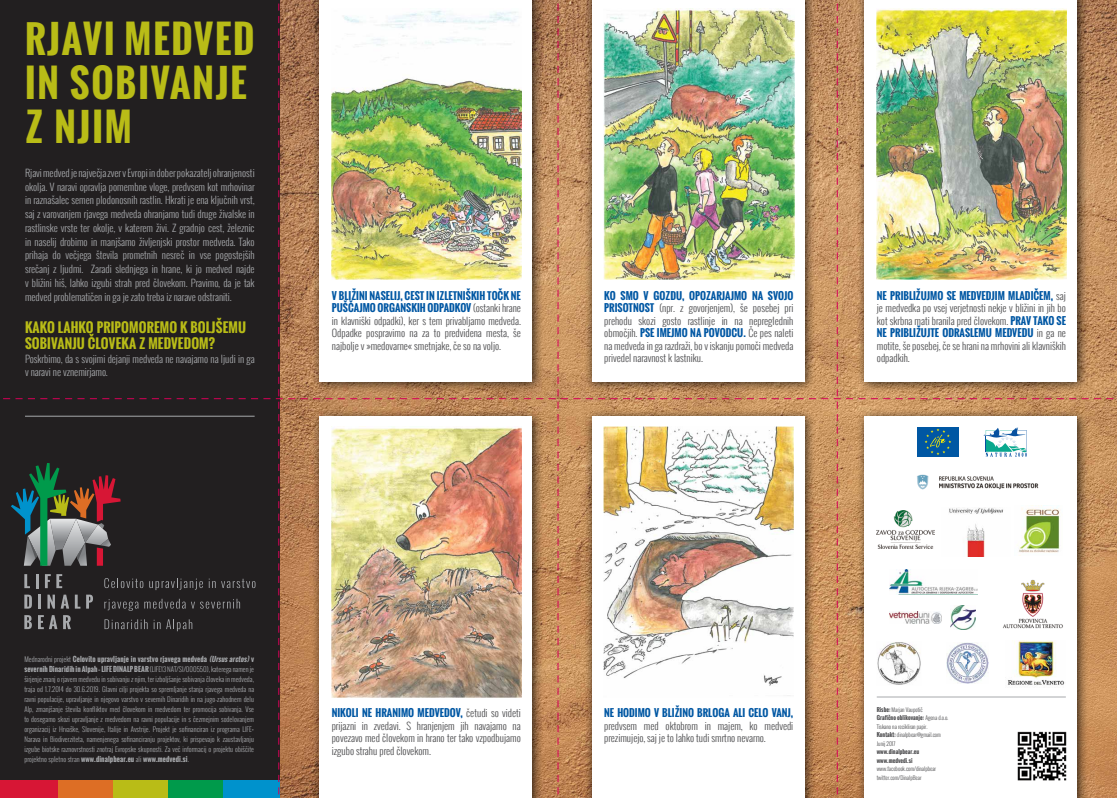
<style>
.page{position:relative;width:1117px;height:798px;background:#fff}
.page>*{position:absolute;margin:0;border:0;box-sizing:border-box;transform-origin:0 0}
.t1{font:700 37.5px/43.8px "Oswald";letter-spacing:.05em;color:#b9bc17}
.t2{font:700 13.12px/16.2px "Oswald";letter-spacing:.01em;color:#b9bc17}
.t3{font:300 10px/12.5px "Oswald";color:#4d4d4f;text-align:justify}
.t4{font:300 10px/13.8px "Oswald";color:#a7a9ac;text-align:justify}
.t5{font:700 10px "Oswald";color:#0057a3}
.t6{font:300 6.88px/10px "Oswald";letter-spacing:.01em;color:#a7a9ac;text-align:justify}
.t7{font:300 5.62px/8.4px "Oswald";color:#4d4d4f}
.t8{font:700 5.62px/8.4px "Oswald";color:#4d4d4f}
.s1{font-weight:700;color:#0057a3}
.s2{font-weight:700}
.s3{font-weight:700;font-style:italic}
</style>
<div class="page">
<img style="left:0;top:0;width:1116px;height:797px">
<h1 class="t1" style="left:25px;top:17px;width:231px">RJAVI MEDVED<br>IN SOBIVANJE<br>Z NJIM</h1>
<p class="t4" style="left:25px;top:166px;width:231px">Rjavi medved je največja zver v Evropi in dober pokazatelj ohranjenosti okolja. V naravi opravlja pomembne vloge, predvsem kot mrhovinar in raznašalec semen plodonosnih rastlin. Hkrati je ena ključnih vrst, saj z varovanjem rjavega medveda ohranjamo tudi druge živalske in rastlinske vrste ter okolje, v katerem živi. Z gradnjo cest, železnic in naselij drobimo in manjšamo življenjski prostor medveda. Tako prihaja do večjega števila prometnih nesreč in vse pogostejših srečanj z ljudmi. Zaradi slednjega in hrane, ki jo medved najde v bližini hiš, lahko izgubi strah pred človekom. Pravimo, da je tak medved problematičen in ga je zato treba iz narave odstraniti.</p>
<h2 class="t2" style="left:25px;top:319px;width:223px">KAKO LAHKO PRIPOMOREMO K BOLJŠEMU<br>SOBIVANJU ČLOVEKA Z MEDVEDOM?</h2>
<p class="t4" style="left:25px;top:351px;width:231px">Poskrbimo, da s svojimi dejanji medveda ne navajamo na ljudi in ga v naravi ne vznemirjamo.</p>
<p class="t3" style="left:332px;top:289px;width:190px"><span class="s1">V BLIŽINI NASELIJ, CEST IN IZLETNIŠKIH TOČK NE PUŠČAJMO ORGANSKIH ODPADKOV</span> (ostanki hrane in klavniški odpadki), ker s tem privabljamo medveda.<br>Odpadke pospravimo na za to predvidena mesta, še najbolje v »medovarne« smetnjake, če so na voljo.</p>
<p class="t3" style="left:876px;top:289px;width:190px"><span class="s1">NE PRIBLIŽUJMO SE MEDVEDJIM MLADIČEM,</span> saj je medvedka po vsej verjetnosti nekje v bližini in jih bo kot skrbna mati branila pred človekom. <span class="s1">PRAV TAKO SE NE PRIBLIŽUJTE ODRASLEMU MEDVEDU</span> in ga ne motite, še posebej, če se hrani na mrhovini ali klavniških odpadkih.</p>
<p class="t3" style="left:604px;top:289px;width:190px"><span class="s1">KO SMO V GOZDU, OPOZARJAJMO NA SVOJO PRISOTNOST</span> (npr. z govorjenjem), še posebej pri prehodu skozi gosto rastlinje in na nepreglednih območjih. <span class="s1">PSE IMEJMO NA POVODCU.</span> Če pes naleti na medveda in ga razdraži, bo v iskanju pomoči medveda privedel naravnost k lastniku.</p>
<p class="t6" style="left:24px;top:653px;width:231px">Mednarodni projekt <span class="s2">Celovito upravljanje in varstvo rjavega medveda</span> <span class="s3">(Ursusarctos)</span><span class="s2">v severnih Dinaridih in Alpah – LIFE DINALP BEAR</span> (LIFE13 NAT/SI/000550), katerega namen je širjenje znanj o rjavem medvedu in sobivanju z njim, ter izboljšanje sobivanja človeka in medveda, traja od 1.7.2014 do 30.6.2019. Glavni cilji projekta so spremljanje stanja rjavega medveda na ravni populacije, upravljanje in njegovo varstvo v severnih Dinaridih in na jugo-zahodnem delu Alp, zmanjšanje števila konfliktov med človekom in medvedom ter promocija sobivanja. Vse to dosegamo skozi upravljanje z medvedom na ravni populacije in s čezmejnim sodelovanjem organizacij iz Hrvaške, Slovenije, Italije in Avstrije. Projekt je sofinanciran iz programa LIFE+ Narava in Biodiverziteta, namenjenega sofinanciranju projektov, ki prispevajo k zaustavljanju izgube biotske raznovrstnosti znotraj Evropske skupnosti. Za več informacij o projektu obiščite projektno spletno stran <span class="s2">www.dinalpbear.eu</span> ali <span class="s2">www.medvedi.si</span>.</p>
<p class="t5" style="left:604px;top:705px;width:190px">NE HODIMO V BLIŽINO BRLOGA ALI CELO VANJ,</p>
<p class="t3" style="left:604px;top:719px;width:190px">predvsem med oktobrom in majem, ko medvedi prezimujejo, saj je to lahko tudi smrtno nevarno.</p>
<p class="t3" style="left:331px;top:706px;width:190px"><span class="s1">NIKOLI NE HRANIMO MEDVEDOV,</span> četudi so videti prijazni in zvedavi. S hranjenjem jih navajamo na povezavo med človekom in hrano ter tako vzpodbujamo izgubo strahu pred človekom.</p>
<p class="t7" style="left:876px;top:705px;width:73px"><span class="s2">Risbe:</span> Marjan Vaupotič<br><span class="s2">Grafično oblikovanje:</span> Agena d.o.o.<br>Tiskano na recikliran papir.<br><span class="s2">Kontakt:</span> dinalpbear@gmail.com<br>Junij 2017</p>
<p class="t8" style="left:876px;top:747px;width:44px">www.dinalpbear.eu www.medvedi.si</p>
<p class="t7" style="left:876px;top:764px;width:61px">www.facebook.com/dinalpbear twitter.com/DinalpBear</p>
</div>
